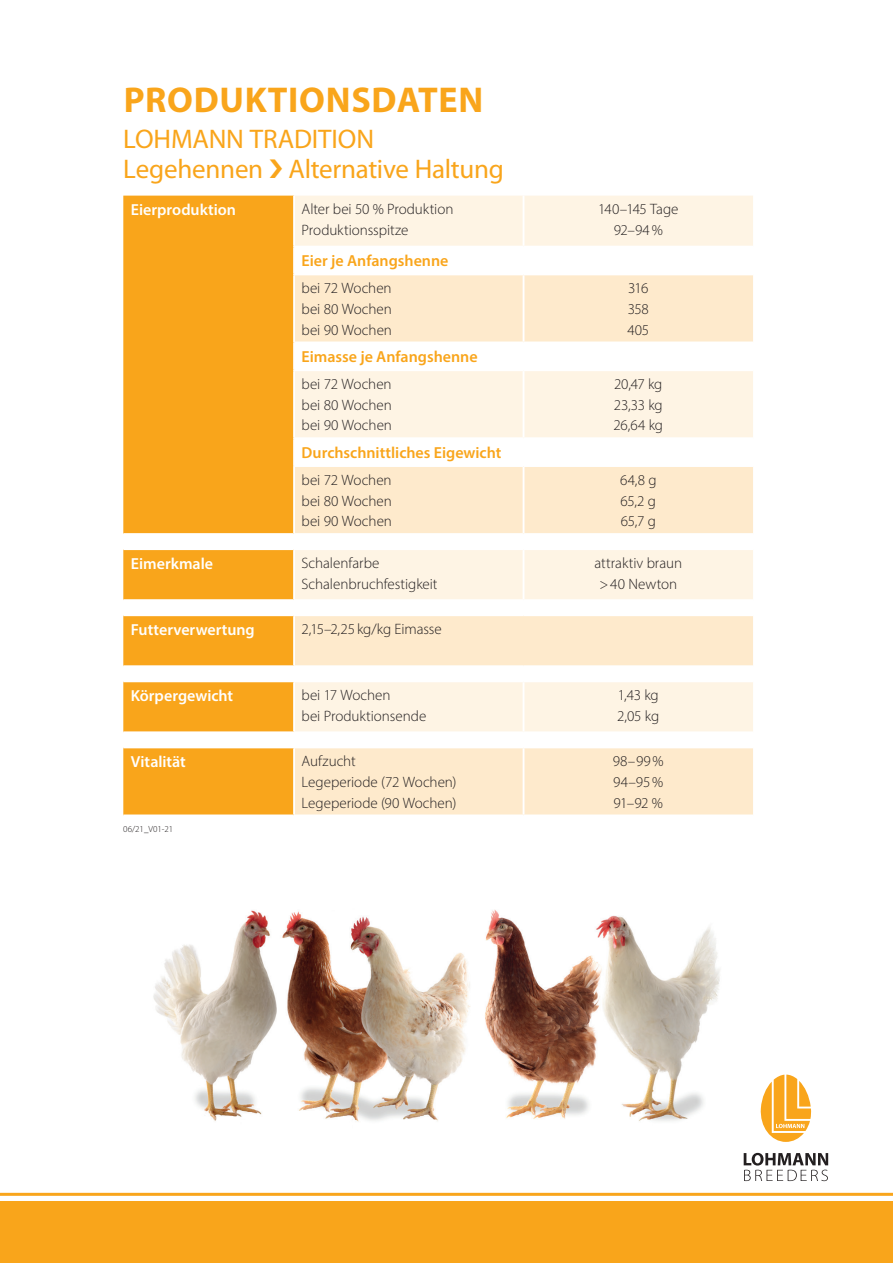
<style>
.page{position:relative;width:893px;height:1263px;background:#fff}
.page>*{position:absolute;margin:0;border:0;box-sizing:border-box;transform-origin:0 0}
.t1{font:700 36px "Myriad Pro";letter-spacing:.02em;color:#f9a51b}
.t2{font:27px/30px "Myriad Pro";letter-spacing:-.01em;color:#f9a51b}
.t3{font:600 16.05px "Myriad Pro";color:#f9a51b}
.t4{font:600 16.05px "Myriad Pro";color:#fff}
.t5{font:300 15px/20.7px "Myriad Pro";letter-spacing:-.005em;color:#231f20;text-align:justify}
.t6{font:300 15px/20.7px "Myriad Pro";letter-spacing:-.03em;color:#231f20;text-align:center}
.t7{font:300 9px "Myriad Pro";color:#231f20}
</style>
<div class="page">
<svg style="left:123px;top:196px;width:170px;height:618px;background:#f9a722"></svg>
<div style="left:295px;top:196px;width:458px;height:50px;background:#fef4e4"></div>
<svg style="left:295px;top:275px;width:458px;height:539px;fill:#feeacc"></svg>
<svg style="left:123px;top:535px;width:630px;height:211px"></svg>
<hr style="left:295px;top:341px;width:229px;height:2px;background:#fff">
<hr style="left:524px;top:341px;width:229px;height:2px;background:#fff">
<hr style="left:293px;top:369px;width:231px;height:2px;background:#fff">
<hr style="left:524px;top:369px;width:229px;height:2px;background:#fff">
<hr style="left:293px;top:437px;width:231px;height:2px;background:#fff">
<hr style="left:524px;top:437px;width:229px;height:2px;background:#fff">
<hr style="left:293px;top:465px;width:231px;height:2px;background:#fff">
<hr style="left:524px;top:465px;width:229px;height:2px;background:#fff">
<hr style="left:123px;top:533px;width:170px;height:2px;background:#fff">
<hr style="left:123px;top:548px;width:170px;height:2px;background:#fff">
<hr style="left:123px;top:599px;width:170px;height:2px;background:#fff">
<hr style="left:123px;top:614px;width:170px;height:2px;background:#fff">
<hr style="left:123px;top:665px;width:171px;height:2px;background:#fff">
<hr style="left:294px;top:665px;width:230px;height:2px;background:#fff">
<hr style="left:524px;top:665px;width:229px;height:2px;background:#fff">
<hr style="left:123px;top:680px;width:171px;height:2px;background:#fff">
<hr style="left:294px;top:680px;width:230px;height:2px;background:#fff">
<hr style="left:293px;top:682px;width:2px;height:49px;background:#fff">
<hr style="left:524px;top:680px;width:229px;height:2px;background:#fff">
<hr style="left:123px;top:731px;width:171px;height:2px;background:#fff">
<hr style="left:294px;top:731px;width:230px;height:2px;background:#fff">
<svg style="left:293px;top:733px;width:2px;height:13px"></svg>
<hr style="left:524px;top:731px;width:229px;height:2px;background:#fff">
<hr style="left:123px;top:746px;width:171px;height:2px;background:#fff">
<hr style="left:294px;top:746px;width:230px;height:2px;background:#fff">
<hr style="left:524px;top:746px;width:229px;height:2px;background:#fff">
<hr style="left:523px;top:196px;width:1px;height:50px;background:#fff">
<hr style="left:523px;top:275px;width:1px;height:66px;background:#fff">
<hr style="left:523px;top:371px;width:1px;height:66px;background:#fff">
<hr style="left:523px;top:467px;width:1px;height:66px;background:#fff">
<hr style="left:293px;top:533px;width:231px;height:2px;background:#fff">
<svg style="left:293px;top:535px;width:2px;height:13px"></svg>
<hr style="left:524px;top:533px;width:229px;height:2px;background:#fff">
<svg style="left:523px;top:535px;width:1px;height:13px"></svg>
<hr style="left:293px;top:548px;width:231px;height:2px;background:#fff">
<hr style="left:293px;top:550px;width:2px;height:49px;background:#fff">
<hr style="left:524px;top:548px;width:229px;height:2px;background:#fff">
<hr style="left:523px;top:550px;width:1px;height:49px;background:#fff">
<hr style="left:293px;top:599px;width:231px;height:2px;background:#fff">
<svg style="left:293px;top:601px;width:2px;height:13px"></svg>
<hr style="left:524px;top:599px;width:229px;height:2px;background:#fff">
<svg style="left:523px;top:601px;width:1px;height:13px"></svg>
<hr style="left:293px;top:614px;width:231px;height:2px;background:#fff">
<hr style="left:293px;top:616px;width:2px;height:49px;background:#fff">
<hr style="left:524px;top:614px;width:229px;height:2px;background:#fff">
<svg style="left:293px;top:667px;width:2px;height:13px"></svg>
<svg style="left:523px;top:667px;width:1px;height:13px"></svg>
<hr style="left:523px;top:682px;width:1px;height:49px;background:#fff">
<svg style="left:523px;top:733px;width:1px;height:13px"></svg>
<hr style="left:523px;top:748px;width:1px;height:66px;background:#fff">
<img style="left:153px;top:909px;width:567px;height:213px">
<hr style="left:0;top:1193px;width:893px;height:3px;background:#f9a51b">
<div style="left:0;top:1201px;width:893px;height:62px;background:#f9a51b"></div>
<svg style="left:760px;top:1074px;width:51px;height:68px"></svg>
<svg style="left:744px;top:1153px;width:84px;height:28px"></svg>
<h1 class="t1" style="left:124px;top:76px;width:361px">PRODUKTIONSDATEN</h1>
<h2 class="t2" style="left:288px;top:123px;width:217px;text-indent:-165px">LOHMANN TRADITION<br>Alternative Haltung</h2>
<h2 class="t2" style="left:123px;top:153px;width:141px">Legehennen</h2>
<p class="t4" style="left:131px;top:200px;width:107px">Eierproduktion</p>
<p class="t5" style="left:302px;top:199px;width:153px">Alter bei 50 % Produktion</p>
<p class="t5" style="left:302px;top:220px;width:108px">Produktionsspitze</p>
<p class="t6" style="left:598px;top:199px;width:82px">140–145 Tage<br>92–94%</p>
<p class="t4" style="left:131px;top:553px;width:84px">Eimerkmale</p>
<p class="t3" style="left:302px;top:251px;width:148px">Eier je Anfangshenne</p>
<p class="t5" style="left:302px;top:278px;width:92px">bei 72 Wochen bei 80 Wochen bei 90 Wochen</p>
<p class="t5" style="left:627px;top:278px;width:23px">316<br>358<br>405</p>
<p class="t3" style="left:302px;top:346px;width:178px">Eimasse je Anfangshenne</p>
<p class="t5" style="left:302px;top:374px;width:92px">bei 72 Wochen bei 80 Wochen bei 90 Wochen</p>
<p class="t5" style="left:613px;top:373px;width:51px">20,47 kg 23,33 kg 26,64 kg</p>
<p class="t3" style="left:302px;top:442px;width:201px">Durchschnittliches Eigewicht</p>
<p class="t5" style="left:302px;top:469px;width:92px">bei 72 Wochen bei 80 Wochen bei 90 Wochen</p>
<p class="t5" style="left:620px;top:469px;width:38px">64,8 g 65,2 g 65,7 g</p>
<p class="t5" style="left:302px;top:552px;width:79px">Schalenfarbe</p>
<p class="t5" style="left:594px;top:552px;width:89px;text-align:center">attraktiv braun &gt;40 Newton</p>
<p class="t5" style="left:302px;top:573px;width:137px">Schalenbruchfestigkeit</p>
<p class="t4" style="left:131px;top:619px;width:125px">Futterverwertung</p>
<p class="t5" style="left:302px;top:618px;width:142px">2,15–2,25kg/kg Eimasse</p>
<p class="t4" style="left:131px;top:685px;width:104px">Körpergewicht</p>
<p class="t5" style="left:302px;top:685px;width:90px">bei 17 Wochen</p>
<p class="t5" style="left:302px;top:705px;width:126px">bei Produktionsende</p>
<p class="t5" style="left:617px;top:685px;width:43px">1,43 kg<br>2,05 kg</p>
<p class="t4" style="left:131px;top:751px;width:57px">Vitalität</p>
<p class="t5" style="left:302px;top:751px;width:56px">Aufzucht</p>
<p class="t5" style="left:302px;top:771px;width:156px">Legeperiode (72 Wochen(<br>Legeperiode (90 Wochen(</p>
<p class="t5" style="left:613px;top:751px;width:52px">98–99% 94–95% 91–92 %</p>
<p class="t7" style="left:123px;top:823px;width:52px">06/21 V_ 01-21</p>
</div>
